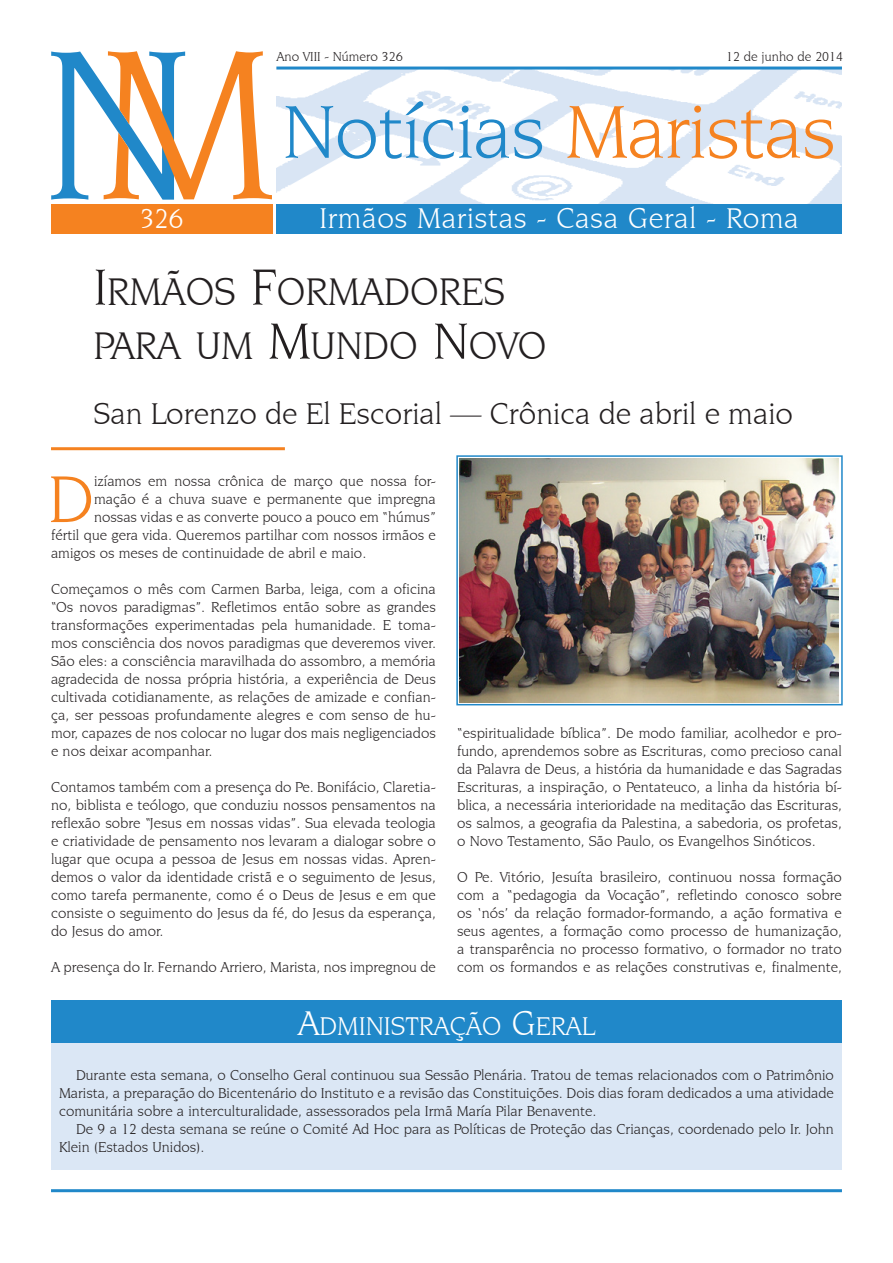
<style>
.page{position:relative;width:893px;height:1263px;background:#fff}
.page>*{position:absolute;margin:0;border:0;box-sizing:border-box;transform-origin:0 0}
.Normale{font:79.5px "Novarese IT Cby BT";letter-spacing:-.015em;color:#2088c9}
.paragrafo4ComMaiuscu{font:70.2px "Novarese IT Cby BT";color:#f58220}
.Titolo{font:40.5px "Novarese IT Cby BT";color:#231f20}
.Sottotitolo{font:31.5px "Novarese IT Cby BT";color:#231f20}
.Normale-2{font:30px "Novarese IT Cby BT";letter-spacing:.02em;color:#fff}
.Normale-3{font:28.5px "Novarese IT Cby BT";color:#fff}
.Titolo-2{font:27px "Novarese IT Cby BT";color:#fff}
.paragrafo4{font:15px/18px "Novarese IT Cby BT";color:#231f20;text-align:justify}
.paragrafoSemDopo{font:15px/18px "Novarese IT Cby BT";color:#231f20;text-align:justify}
.paragrafo4ComMaiuscu-2{font:15px "Novarese IT Cby BT";color:#231f20}
.Normale-4{font:13.5px "Novarese IT Cby BT";color:#231f20}
.s1{color:#f58220}
.s2{font-size:54px}
.s3{font-size:36px}
</style>
<div class="page">
<img style="left:276px;top:70px;width:566px;height:134px">
<hr style="left:276px;top:67px;width:566px;height:3px;background:#2088c9">
<div style="left:276px;top:204px;width:566px;height:30px;background:#2088c9"></div>
<svg style="left:51px;top:51px;width:221px;height:149px"></svg>
<hr style="left:51px;top:1189px;width:791px;height:3px;background:#2088c9">
<div style="left:51px;top:1043px;width:791px;height:126px;background:#dbe7f5"></div>
<div style="left:51px;top:204px;width:221px;height:30px;background:#f58220"></div>
<hr style="left:51px;top:447px;width:234px;height:3px;background:#f58220">
<div style="left:51px;top:1000px;width:791px;height:43px;background:#2088c9"></div>
<img style="left:460px;top:459px;width:379px;height:243px">
<div style="left:456px;top:455px;width:387px;height:250px;border:2px solid #2088c9"></div>
<p class="Normale-4" style="left:276px;top:49px;width:128px">Ano VIII - Número 326</p>
<p class="Normale-4" style="left:726px;top:49px;width:118px">12 de junho de 2014</p>
<p class="Normale-3" style="left:140px;top:202px;width:45px">326</p>
<p class="Normale" style="left:282px;top:85px;width:555px">Notícias <span class="s1">Maristas</span></p>
<p class="Normale-2" style="left:320px;top:201px;width:481px">Irmãos Maristas - Casa Geral - Roma</p>
<p class="Titolo" style="left:94px;top:267px;width:413px"><span class="s2">I</span>RMÃOS <span class="s2">F</span>ORMADORES</p>
<p class="Titolo" style="left:94px;top:321px;width:454px">PARA UM <span class="s2">M</span>UNDO <span class="s2">N</span>OVO</p>
<p class="Sottotitolo" style="left:94px;top:395px;width:701px">San Lorenzo de El Escorial — Crônica de abril e maio</p>
<p class="paragrafo4ComMaiuscu" style="left:48px;top:457px;width:47px">D</p>
<p class="paragrafo4ComMaiuscu-2" style="left:94px;top:472px;width:343px">izíamos em nossa crônica de março que nossa for-</p>
<p class="paragrafo4ComMaiuscu-2" style="left:94px;top:490px;width:343px">mação é a chuva suave e permanente que impregna</p>
<p class="paragrafo4ComMaiuscu-2" style="left:94px;top:508px;width:343px">nossas vidas e as converte pouco a pouco em “húmus”</p>
<p class="paragrafo4ComMaiuscu-2" style="left:51px;top:526px;width:386px">fértil que gera vida. Queremos partilhar com nossos irmãos e</p>
<p class="paragrafo4ComMaiuscu-2" style="left:51px;top:544px;width:317px">amigos os meses de continuidade de abril e maio.</p>
<p class="paragrafo4" style="left:51px;top:580px;width:386px">Começamos o mês com Carmen Barba, leiga, com a oficina “Os novos paradigmas”. Refletimos então sobre as grandes transformações experimentadas pela humanidade. E toma&shy;mos consciência dos novos paradigmas que deveremos viver.<br>São eles: a consciência maravilhada do assombro, a memória agradecida de nossa própria história, a experiência de Deus cultivada cotidianamente, as relações de amizade e confian&shy;ça, ser pessoas profundamente alegres e com senso de hu&shy;mor, capazes de nos colocar no lugar dos mais negligenciados e nos deixar acompanhar.</p>
<p class="paragrafo4" style="left:51px;top:778px;width:386px">Contamos também com a presença do Pe. Bonifácio, Claretia&shy;no, biblista e teólogo, que conduziu nossos pensamentos na reflexão sobre “Jesus em nossas vidas”. Sua elevada teologia e criatividade de pensamento nos levaram a dialogar sobre o lugar que ocupa a pessoa de Jesus em nossas vidas. Apren&shy;demos o valor da identidade cristã e o seguimento de Jesus, como tarefa permanente, como é o Deus de Jesus e em que consiste o seguimento do Jesus da fé, do Jesus da esperança, do Jesus do amor.</p>
<p class="paragrafo4" style="left:51px;top:958px;width:386px">A presença do Ir. Fernando Arriero, Marista, nos impregnou de</p>
<p class="paragrafo4" style="left:457px;top:724px;width:386px">“espiritualidade bíblica”. De modo familiar, acolhedor e pro&shy;fundo, aprendemos sobre as Escrituras, como precioso canal da Palavra de Deus, a história da humanidade e das Sagradas Escrituras, a inspiração, o Pentateuco, a linha da história bí&shy;blica, a necessária interioridade na meditação das Escrituras, os salmos, a geografia da Palestina, a sabedoria, os profetas, o Novo Testamento, São Paulo, os Evangelhos Sinóticos.</p>
<p class="paragrafo4" style="left:457px;top:868px;width:386px">O Pe. Vitório, Jesuíta brasileiro, continuou nossa formação com a “pedagogia da Vocação”, refletindo conosco sobre os ‘nós’ da relação formador-formando, a ação formativa e seus agentes, a formação como processo de humanização, a transparência no processo formativo, o formador no trato com os formandos e as relações construtivas e, finalmente,</p>
<p class="Titolo-2" style="left:298px;top:1010px;width:299px"><span class="s3">A</span>DMINISTRAÇÃO <span class="s3">G</span>ERAL</p>
<p class="paragrafoSemDopo" style="left:59px;top:1066px;width:776px;text-indent:17px">Durante esta semana, o Conselho Geral continuou sua Sessão Plenária. Tratou de temas relacionados com o Patrimônio Marista, a preparação do Bicentenário do Instituto e a revisão das Constituições. Dois dias foram dedicados a uma atividade comunitária sobre a interculturalidade, assessorados pela Irmã María Pilar Benavente.</p>
<p class="paragrafoSemDopo" style="left:59px;top:1120px;width:776px;text-indent:17px">De 9 a 12 desta semana se reúne o Comité Ad Hoc para as Políticas de Proteção das Crianças, coordenado pelo Ir. John<br>Klein (Estados Unidos).</p>
</div>
